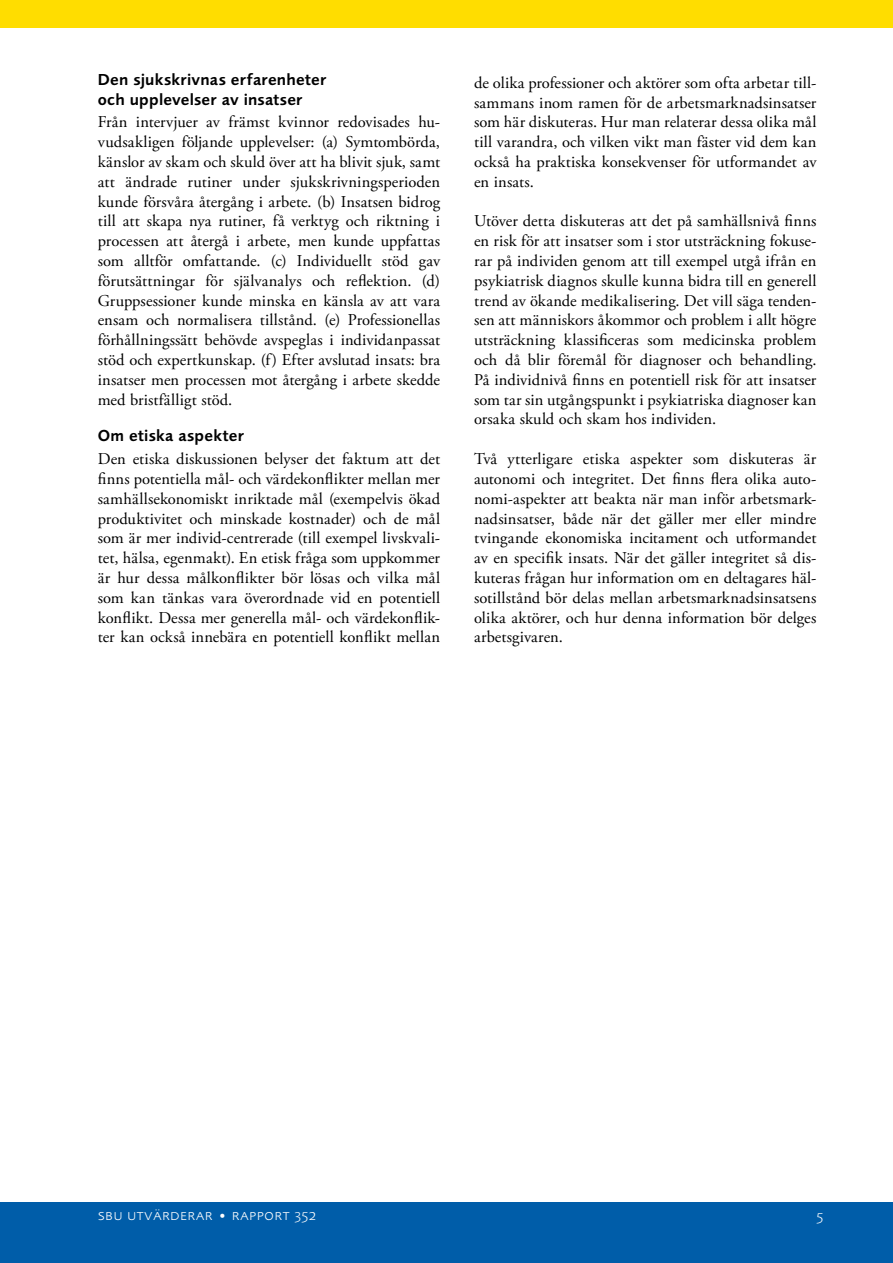
<style>
.page{position:relative;width:893px;height:1263px;background:#fff}
.page>*{position:absolute;margin:0;border:0;box-sizing:border-box;transform-origin:0 0}
.Brödtext{font:16.5px/19.8px "Adobe Garamond Pro";letter-spacing:.005em;color:#000;text-align:justify}
.Rubrik_2_i_brödtext{font:600 16.5px/19.8px "Foundry Sans";letter-spacing:.015em;color:#000}
.t1{font:300 15.45px "Foundry Sans Expert";letter-spacing:.03em;color:#fff}
</style>
<div class="page">
<div style="left:0;top:0;width:893px;height:28px;background:#fd0"></div>
<div style="left:0;top:1202px;width:893px;height:61px;background:#005da9"></div>
<h5 class="Rubrik_2_i_brödtext" style="left:98px;top:70px;width:230px">Den sjukskrivnas erfarenheter och upplevelser av insatser</h5>
<p class="Brödtext" style="left:98px;top:113px;width:344px">Från intervjuer av främst kvinnor redovisades hu&shy;vudsakligen följande upplevelser: (a) Symtombörda, känslor av skam och skuld över att ha blivit sjuk, samt att ändrade rutiner under sjukskrivningsperioden kunde försvåra återgång i arbete. (b) Insatsen bidrog till att skapa nya rutiner, få verktyg och riktning i processen att återgå i arbete, men kunde uppfattas som alltför omfattande. (c) Individuellt stöd gav förutsättningar för självanalys och reflektion. (d)<br>Gruppsessioner kunde minska en känsla av att vara ensam och normalisera tillstånd. (e) Professionellas förhållningssätt behövde avspeglas i individanpassat stöd och expertkunskap. (f) Efter avslutad insats: bra insatser men processen mot återgång i arbete skedde med bristfälligt stöd.</p>
<h5 class="Rubrik_2_i_brödtext" style="left:98px;top:426px;width:148px">Om etiska aspekter</h5>
<p class="Brödtext" style="left:98px;top:449px;width:344px">Den etiska diskussionen belyser det faktum att det finns potentiella mål- och värdekonflikter mellan mer samhällsekonomiskt inriktade mål (exempelvis ökad produktivitet och minskade kostnader) och de mål som är mer individ-centrerade (till exempel livskvali&shy;tet, hälsa, egenmakt). En etisk fråga som uppkommer är hur dessa målkonflikter bör lösas och vilka mål som kan tänkas vara överordnade vid en potentiell konflikt. Dessa mer generella mål- och värdekonflik&shy;ter kan också innebära en potentiell konflikt mellan</p>
<p class="Brödtext" style="left:474px;top:73px;width:344px">de olika professioner och aktörer som ofta arbetar till&shy;sammans inom ramen för de arbetsmarknadsinsatser som här diskuteras. Hur man relaterar dessa olika mål till varandra, och vilken vikt man fäster vid dem kan också ha praktiska konsekvenser för utformandet av en insats.</p>
<p class="Brödtext" style="left:474px;top:212px;width:344px">Utöver detta diskuteras att det på samhällsnivå finns en risk för att insatser som i stor utsträckning fokuse&shy;rar på individen genom att till exempel utgå ifrån en psykiatrisk diagnos skulle kunna bidra till en generell trend av ökande medikalisering. Det vill säga tenden&shy;sen att människors åkommor och problem i allt högre utsträckning klassificeras som medicinska problem och då blir föremål för diagnoser och behandling.<br>På individnivå finns en potentiell risk för att insatser som tar sin utgångspunkt i psykiatriska diagnoser kan orsaka skuld och skam hos individen.</p>
<p class="Brödtext" style="left:474px;top:449px;width:344px">Två ytterligare etiska aspekter som diskuteras är autonomi och integritet. Det finns flera olika auto&shy;nomi-aspekter att beakta när man inför arbetsmark&shy;nadsinsatser, både när det gäller mer eller mindre tvingande ekonomiska incitament och utformandet av en specifik insats. När det gäller integritet så dis&shy;kuteras frågan hur information om en deltagares häl&shy;sotillstånd bör delas mellan arbetsmarknadsinsatsens olika aktörer, och hur denna information bör delges arbetsgivaren.</p>
<p class="t1" style="left:98px;top:1206px;width:220px">sbu utvärderar • rapport 352</p>
<p class="t1" style="left:816px;top:1206px;width:8px">5</p>
</div>
